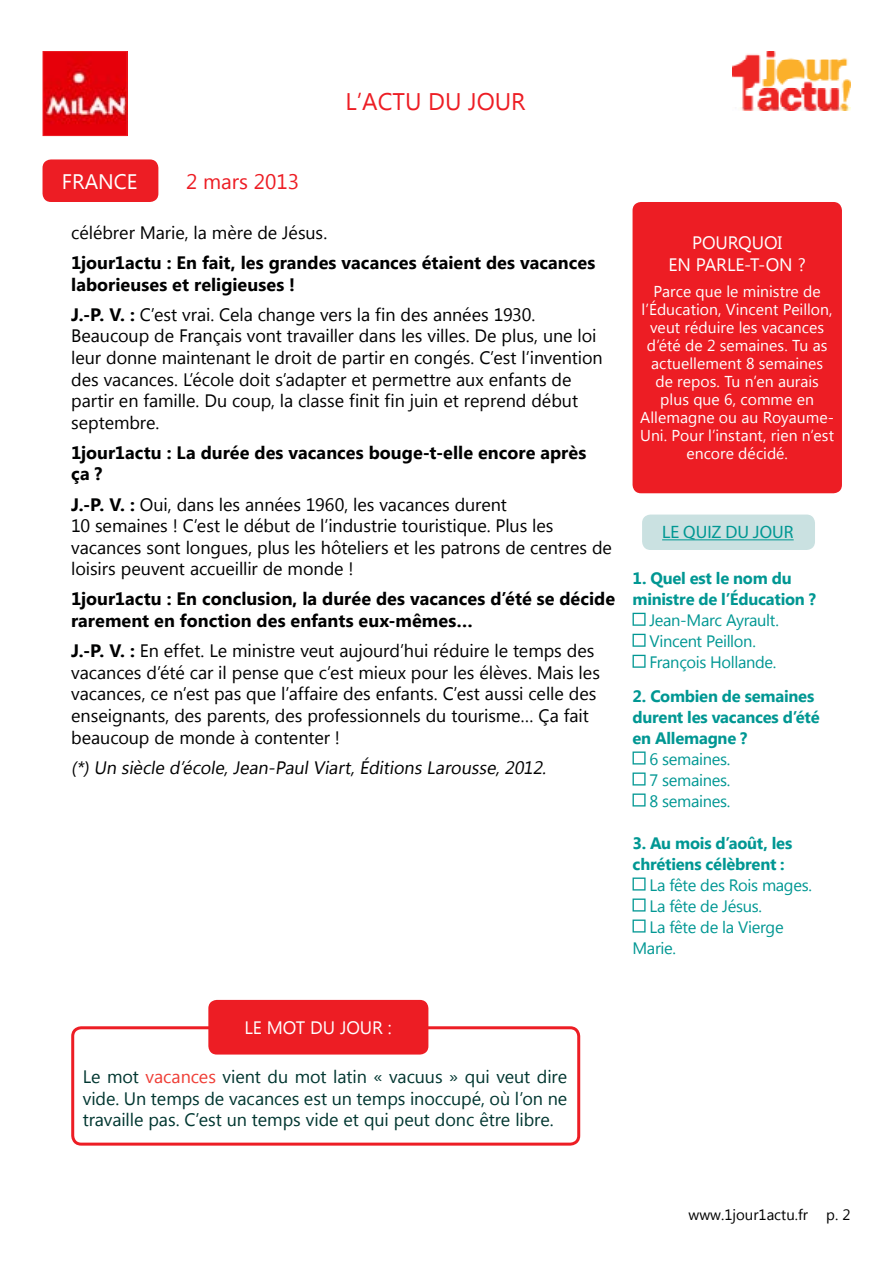
<style>
.page{position:relative;width:893px;height:1263px;background:#fff}
.page>*{position:absolute;margin:0;border:0;box-sizing:border-box;transform-origin:0 0}
.t1{font:24px "Microsoft New Tai Lue";color:#ed1d24}
.t2{font:21px "Microsoft New Tai Lue";color:#ed1d24}
.t3{font:21px "Microsoft New Tai Lue";color:#fff}
.t4{font:18px/21.6px "Microsoft New Tai Lue";letter-spacing:-.005em;color:#000101}
.t5{font:700 18px/21.6px "Microsoft New Tai Lue";color:#000101}
.t6{font:18px/21.6px "Microsoft New Tai Lue";letter-spacing:-.005em;color:#003630;text-align:justify}
.t7{font:18px/21.6px "Microsoft New Tai Lue";letter-spacing:-.005em;color:#fff}
.t8{font:18px "Myriad Pro";color:#009793}
.t9{font:16.5px/21px "Microsoft New Tai Lue";letter-spacing:-.02em;color:#009793}
.t10{font:700 16.5px/21px "Microsoft New Tai Lue";letter-spacing:-.015em;color:#009793}
.t11{font:16.5px "Myriad Pro";letter-spacing:-.025em;color:#fff}
.t12{font:15.75px/18px "Microsoft New Tai Lue";color:#fff;text-align:center}
.t13{font:15px "Microsoft New Tai Lue";color:#000}
.s1{font-weight:700}
.s2{color:#ef3e36}
</style>
<div class="page">
<div style="left:43px;top:159px;width:115px;height:43px;background:#ed1d24;border-radius:9px"></div>
<div style="left:71px;top:1026px;width:509px;height:119px;border:3px solid #ed1d24;border-radius:9px"></div>
<div style="left:208px;top:1000px;width:220px;height:54px;background:#ed1d24;border-radius:9px"></div>
<div style="left:642px;top:514px;width:173px;height:36px;background:#cae1e1;border-radius:9px"></div>
<hr style="left:662px;top:539px;width:132px;height:1px;background:#009793">
<svg style="left:632px;top:613px;width:14px;height:13px"></svg>
<svg style="left:632px;top:634px;width:14px;height:13px"></svg>
<svg style="left:632px;top:655px;width:14px;height:13px"></svg>
<svg style="left:632px;top:751px;width:14px;height:13px"></svg>
<svg style="left:632px;top:772px;width:14px;height:13px"></svg>
<svg style="left:632px;top:793px;width:14px;height:13px"></svg>
<svg style="left:632px;top:877px;width:14px;height:13px"></svg>
<svg style="left:632px;top:898px;width:14px;height:13px"></svg>
<svg style="left:632px;top:919px;width:14px;height:13px"></svg>
<div style="left:632px;top:202px;width:210px;height:291px;background:#ed1d24;border-radius:9px"></div>
<img style="left:45px;top:53px;width:81px;height:81px">
<div style="left:43px;top:51px;width:85px;height:85px;border:1px solid #ed1d24"></div>
<img style="left:733px;top:51px;width:117px;height:60px">
<h1 class="t1" style="left:345px;top:87px;width:182px">L’ACTU DU JOUR</h1>
<p class="t3" style="left:62px;top:169px;width:77px">FRANCE</p>
<p class="t2" style="left:186px;top:169px;width:115px">2 mars 2013</p>
<p class="t4" style="left:71px;top:223px;width:258px">célébrer Marie, la mère de Jésus.</p>
<p class="t5" style="left:71px;top:253px;width:526px">1jour1actu : En fait, les grandes vacances étaient des vacances laborieuses et religieuses !</p>
<p class="t4" style="left:71px;top:305px;width:533px"><span class="s1">J.-P. V. :</span> C’est vrai. Cela change vers la fin des années 1930.<br>Beaucoup de Français vont travailler dans les villes. De plus, une loi leur donne maintenant le droit de partir en congés. C’est l’invention des vacances. L’école doit s’adapter et permettre aux enfants de partir en famille. Du coup, la classe finit fin juin et reprend début septembre.</p>
<p class="t5" style="left:71px;top:443px;width:517px">1jour1actu : La durée des vacances bouge-t-elle encore après ça ?</p>
<p class="t4" style="left:71px;top:495px;width:542px"><span class="s1">J.-P. V. :</span> Oui, dans les années 1960, les vacances durent<br>10 semaines ! C’est le début de l’industrie touristique. Plus les vacances sont longues, plus les hôteliers et les patrons de centres de loisirs peuvent accueillir de monde !</p>
<p class="t5" style="left:71px;top:590px;width:545px">1jour1actu : En conclusion, la durée des vacances d’été se décide rarement en fonction des enfants eux-mêmes…</p>
<p class="t4" style="left:71px;top:641px;width:530px"><span class="s1">J.-P. V. :</span> En effet. Le ministre veut aujourd’hui réduire le temps des vacances d’été car il pense que c’est mieux pour les élèves. Mais les vacances, ce n’est pas que l’affaire des enfants. C’est aussi celle des enseignants, des parents, des professionnels du tourisme… Ça fait beaucoup de monde à contenter !</p>
<p class="t4" style="left:71px;top:758px;width:480px">(*) Un siècle d’école, Jean-Paul Viart, Éditions Larousse, 2012.</p>
<p class="t7" style="left:669px;top:234px;width:115px;text-indent:23px">POURQUOI<br>EN PARLE-t-on</p>
<p class="t7" style="left:798px;top:255px;width:10px">?</p>
<p class="t12" style="left:640px;top:284px;width:195px">Parce que le ministre de l’Éducation, Vincent Peillon, veut réduire les vacances d’été de 2 semaines. Tu as actuellement 8 semaines<br>de repos. Tu n’en aurais plus que 6, comme en<br>Allemagne ou au Royaume-<br>Uni. Pour l’instant, rien n’est encore décidé.</p>
<p class="t11" style="left:659px;top:347px;width:132px">Saint-Éloy-les-Mines</p>
<p class="t8" style="left:662px;top:521px;width:133px">le quiz du jour</p>
<p class="t10" style="left:632px;top:569px;width:185px">1. Quel est le nom du ministre de l’Éducation ?</p>
<p class="t9" style="left:649px;top:611px;width:131px">Jean-Marc Ayrault.<br>Vincent Peillon.<br>François Hollande.</p>
<p class="t10" style="left:633px;top:686px;width:189px">2. Combien de semaines durent les vacances d’été en Allemagne ?</p>
<p class="t9" style="left:649px;top:749px;width:83px;text-align:justify">6 semaines.<br>7 semaines.<br>8 semaines.</p>
<p class="t10" style="left:633px;top:833px;width:161px">3. Au mois d’août, les chrétiens célèbrent :</p>
<p class="t9" style="left:649px;top:875px;width:164px">La fête des Rois mages.</p>
<p class="t9" style="left:649px;top:896px;width:114px">La fête de Jésus.</p>
<p class="t9" style="left:649px;top:917px;width:136px">La fête de la Vierge</p>
<p class="t9" style="left:633px;top:938px;width:45px">Marie.</p>
<p class="t7" style="left:244px;top:1018px;width:36px">Le mot</p>
<p class="t7" style="left:310px;top:1018px;width:42px">du jour</p>
<p class="t7" style="left:388px;top:1018px;width:5px">:</p>
<p class="t6" style="left:83px;top:1067px;width:486px">Le mot <span class="s2">vacances</span> vient du mot latin « vacuus » qui veut dire vide. Un temps de vacances est un temps inoccupé, où l’on ne travaille pas. C’est un temps vide et qui peut donc être libre.</p>
<p class="t13" style="left:689px;top:1206px;width:163px">www.1jour1actu.fr p. 2</p>
</div>
